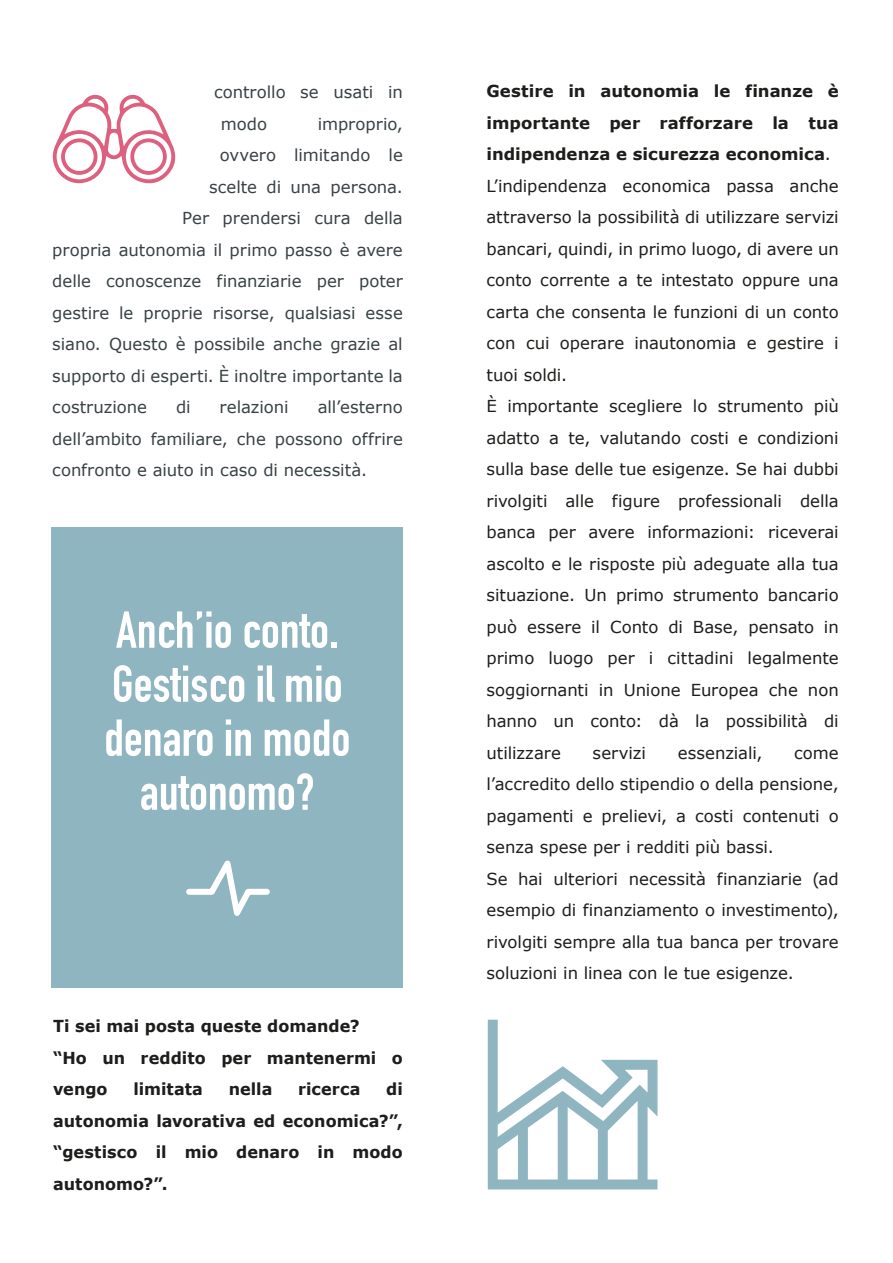
<style>
.page{position:relative;width:893px;height:1263px;background:#fff}
.page>*{position:absolute;margin:0;border:0;box-sizing:border-box;transform-origin:0 0}
.t1{font:700 51px/54px "DIN Condensed";color:#fff;text-align:center}
.t2{font:16.5px/31.5px "Verdana";color:#1d1d1b}
.t3{font:16.5px/31.5px "Verdana";color:#384144}
.t4{font:700 16.5px/31.5px "Verdana";color:#1d1d1b}
.s1{font-weight:700}
</style>
<div class="page">
<svg style="left:52px;top:94px;width:124px;height:90px"></svg>
<div style="left:52px;top:527px;width:351px;height:460px;background:#8fb5c0"></div>
<svg style="left:186px;top:860px;width:84px;height:56px"></svg>
<svg style="left:488px;top:1020px;width:169px;height:169px"></svg>
<p class="t3" style="left:221px;top:77px;width:184px;text-indent:-7px">controllo se usati in modo</p>
<p class="t3" style="left:318px;top:108px;width:87px">improprio,</p>
<p class="t3" style="left:220px;top:140px;width:185px">ovvero limitando le</p>
<p class="t3" style="left:209px;top:171px;width:195px">scelte di una persona.</p>
<p class="t3" style="left:182px;top:203px;width:222px">Per prendersi cura della</p>
<p class="t3" style="left:52px;top:234px;width:352px">propria autonomia il primo passo è avere</p>
<p class="t3" style="left:52px;top:266px;width:352px">delle conoscenze finanziarie per poter</p>
<p class="t3" style="left:52px;top:297px;width:352px">gestire le proprie risorse, qualsiasi esse</p>
<p class="t3" style="left:52px;top:329px;width:352px">siano. Questo è possibile anche grazie al</p>
<p class="t3" style="left:52px;top:360px;width:352px">supporto di esperti. È inoltre importante la</p>
<p class="t3" style="left:52px;top:392px;width:96px">costruzione</p>
<p class="t3" style="left:176px;top:392px;width:16px">di</p>
<p class="t3" style="left:220px;top:392px;width:71px">relazioni</p>
<p class="t3" style="left:52px;top:392px;width:352px;text-align:justify;text-indent:265px">all’esterno dell’ambito familiare, che possono offrire confronto e aiuto in caso di necessità.</p>
<h1 class="t1" style="left:104px;top:603px;width:248px">Anch’io conto.<br>Gestisco il mio denaro in modo autonomo?</h1>
<p class="t4" style="left:53px;top:1010px;width:351px">Ti sei mai posta queste domande?<br>“Ho un reddito per mantenermi o vengo</p>
<p class="t4" style="left:53px;top:1073px;width:351px;text-align:justify;text-indent:333px">di autonomia lavorativa ed economica?”, “gestisco il mio denaro in modo autonomo?”.</p>
<p class="t4" style="left:133px;top:1073px;width:71px">limitata</p>
<p class="t4" style="left:229px;top:1073px;width:45px">nella</p>
<p class="t4" style="left:298px;top:1073px;width:64px">ricerca</p>
<p class="t2" style="left:486px;top:76px;width:354px"><span class="s1">Gestire in autonomia le finanze è importante per rafforzare la tua indipendenza e sicurezza economica</span>.<br>L’indipendenza economica passa anche attraverso la possibilità di utilizzare servizi bancari, quindi, in primo luogo, di avere un conto corrente a te intestato oppure una carta che consenta le funzioni di un conto con cui operare inautonomia e gestire i tuoi soldi.<br>È importante scegliere lo strumento più adatto a te, valutando costi e condizioni sulla base delle tue esigenze. Se hai dubbi rivolgiti alle figure professionali della banca per avere informazioni: riceverai ascolto e le risposte più adeguate alla tua situazione. Un primo strumento bancario può essere il Conto di Base, pensato in primo luogo per i cittadini legalmente soggiornanti in Unione Europea che non hanno un conto: dà la possibilità di utilizzare</p>
<p class="t2" style="left:593px;top:737px;width:55px">servizi</p>
<p class="t2" style="left:678px;top:737px;width:86px">essenziali,</p>
<p class="t2" style="left:486px;top:737px;width:354px;text-indent:308px">come l’accredito dello stipendio o della pensione, pagamenti e prelievi, a costi contenuti o senza spese per i redditi più bassi.<br>Se hai ulteriori necessità finanziarie (ad esempio di finanziamento o investimento), rivolgiti sempre alla tua banca per trovare soluzioni in linea con le tue esigenze.</p>
</div>
